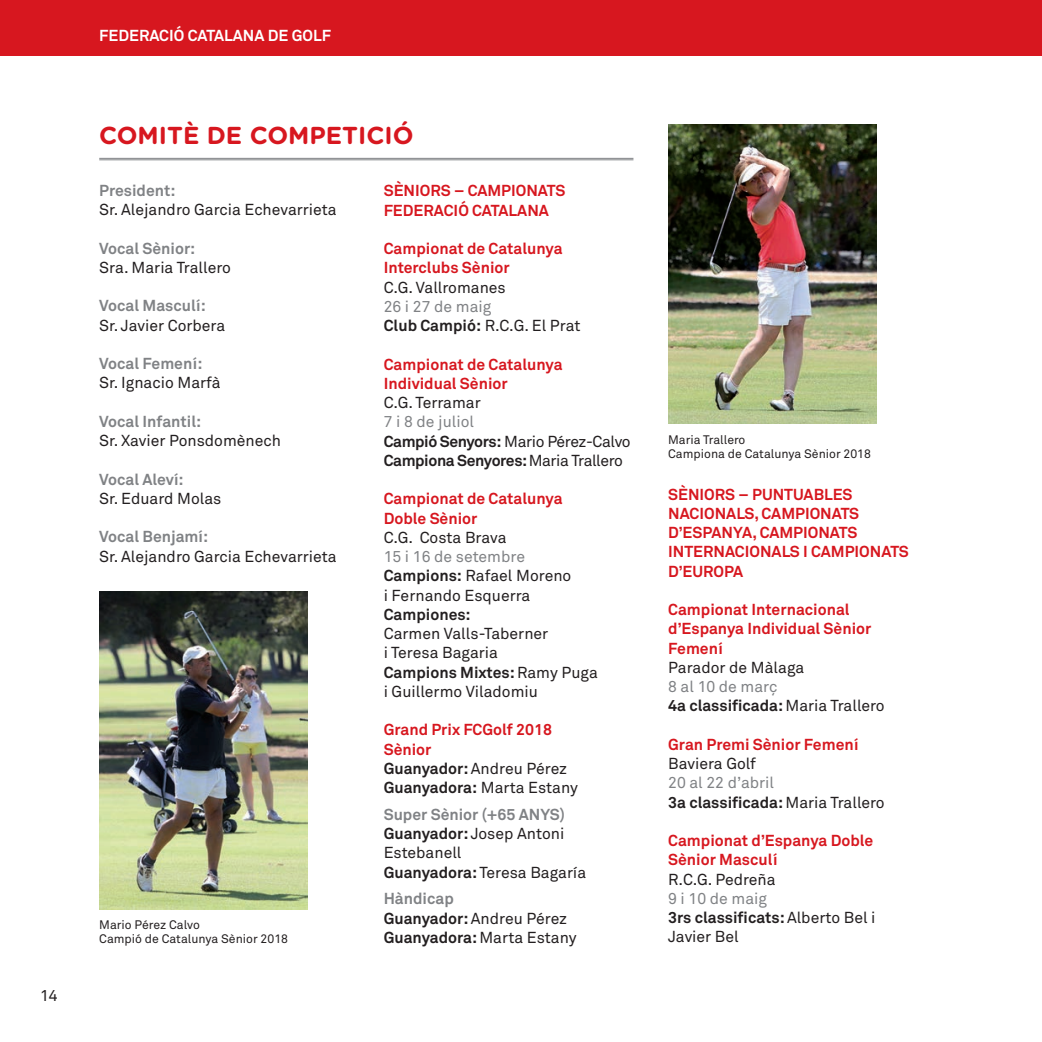
<style>
.page{position:relative;width:1042px;height:1042px;background:#fff}
.page>*{position:absolute;margin:0;border:0;box-sizing:border-box;transform-origin:0 0}
.t1{font:700 24.5px "Gotham Rounded";color:#d7171f}
.t2{font:15.75px/19.2px "Akkurat Pro";color:#231f20}
.t3{font:700 15.75px/19.2px "Akkurat Pro";color:#d7171f}
.t4{font:700 15.75px/19.2px "Akkurat Pro";color:#231f20}
.t5{font:700 15.75px "Akkurat Pro";color:#808285}
.t6{font:700 15.75px/19.2px "Akkurat Pro";letter-spacing:-.025em;color:#231f20}
.t7{font:700 15.75px "Akkurat Pro";color:#fff}
.t8{font:12.25px/14px "Akkurat Pro";color:#231f20}
.s1{color:#808285}
.s2{font-weight:700}
.s3{font-weight:400;color:#808285}
.s4{font-weight:400}
.s5{color:#231f20}
.s6{font-weight:400;color:#231f20}
.s7{font-weight:700;color:#808285}
</style>
<div class="page">
<div style="left:0;top:0;width:1042px;height:55px;background:#d7171f"></div>
<hr style="left:99px;top:158px;width:534px;height:1px;background:#808285">
<hr style="left:99px;top:159px;width:534px;height:1px;background:#808285">
<img style="left:668px;top:124px;width:208px;height:299px">
<img style="left:99px;top:592px;width:209px;height:317px">
<p class="t2" style="left:40px;top:986px;width:19px">14</p>
<p class="t7" style="left:99px;top:26px;width:233px">FEDERACIÓ CATALANA DE GOLF</p>
<h1 class="t1" style="left:99px;top:117px;width:316px">COMITÈ DE COMPETICIÓ</h1>
<p class="t5" style="left:99px;top:181px;width:78px">President:</p>
<p class="t2" style="left:99px;top:200px;width:239px">Sr. Alejandro Garcia Echevarrieta</p>
<p class="t5" style="left:99px;top:238px;width:98px">Vocal Sènior:</p>
<p class="t2" style="left:99px;top:258px;width:133px">Sra. Maria Trallero</p>
<p class="t5" style="left:99px;top:296px;width:108px">Vocal Masculí:</p>
<p class="t2" style="left:99px;top:316px;width:128px">Sr. Javier Corbera</p>
<p class="t5" style="left:99px;top:354px;width:105px">Vocal Femení:</p>
<p class="t2" style="left:99px;top:374px;width:123px">Sr. Ignacio Marfà</p>
<p class="t5" style="left:99px;top:412px;width:103px">Vocal Infantil:</p>
<p class="t2" style="left:99px;top:431px;width:183px">Sr. Xavier Ponsdomènech</p>
<p class="t5" style="left:99px;top:469px;width:86px">Vocal Aleví:</p>
<p class="t2" style="left:99px;top:489px;width:124px">Sr. Eduard Molas</p>
<p class="t5" style="left:99px;top:527px;width:110px">Vocal Benjamí:</p>
<p class="t2" style="left:99px;top:547px;width:239px">Sr. Alejandro Garcia Echevarrieta</p>
<p class="t8" style="left:99px;top:918px;width:190px">Mario Pérez Calvo<br>Campió de Catalunya Sènior 2018</p>
<p class="t3" style="left:384px;top:181px;width:183px">SÈNIORS – CAMPIONATS<br>FEDERACIÓ CATALANA</p>
<p class="t3" style="left:384px;top:239px;width:180px">Campionat de Catalunya<br>Interclubs Sènior</p>
<p class="t2" style="left:384px;top:278px;width:124px">C.G. Vallromanes</p>
<p class="t2" style="left:384px;top:297px;width:198px"><span class="s1">26 i 27 de maig<br></span><span class="s2">Club Campió:</span> R.C.G. El Prat</p>
<p class="t3" style="left:384px;top:355px;width:180px">Campionat de Catalunya<br>Individual Sènior</p>
<p class="t2" style="left:384px;top:393px;width:99px">C.G. Terramar</p>
<p class="t6" style="left:384px;top:412px;width:248px"><span class="s3">7 i 8 de juliol<br></span>Campió Senyors: <span class="s4">Mario Pérez-Calvo<br></span>Campiona Senyores: <span class="s4">Maria Trallero</span></p>
<p class="t3" style="left:384px;top:489px;width:180px">Campionat de Catalunya<br>Doble Sènior</p>
<p class="t2" style="left:384px;top:528px;width:124px">C.G. Costa Brava</p>
<p class="t2" style="left:384px;top:547px;width:189px"><span class="s1">15 i 16 de setembre<br></span><span class="s2">Campions:</span> Rafael Moreno i Fernando Esquerra</p>
<p class="t4" style="left:384px;top:605px;width:88px">Campiones:</p>
<p class="t2" style="left:384px;top:624px;width:216px">Carmen Valls-Taberner<br>i Teresa Bagaria<br><span class="s2">Campions Mixtes:</span> Ramy Puga i Guillermo Viladomiu</p>
<p class="t3" style="left:384px;top:720px;width:196px">Grand Prix FCGolf 2018<br>Sènior<br><span class="s5">Guanyador:</span> <span class="s6">Andreu Pérez<br></span><span class="s5">Guanyadora:</span> <span class="s6">Marta Estany</span></p>
<p class="t2" style="left:384px;top:805px;width:204px"><span class="s7">Super Sènior (+65 ANYS)<br></span><span class="s2">Guanyador:</span> Josep Antoni<br>Estebanell<br><span class="s2">Guanyadora:</span> Teresa Bagaría</p>
<p class="t2" style="left:384px;top:889px;width:194px"><span class="s7">Hàndicap<br></span><span class="s2">Guanyador:</span> Andreu Pérez<br><span class="s2">Guanyadora:</span> Marta Estany</p>
<p class="t8" style="left:668px;top:433px;width:204px">Maria Trallero<br>Campiona de Catalunya Sènior 2018</p>
<p class="t3" style="left:668px;top:485px;width:242px">SÈNIORS – PUNTUABLES<br>NACIONALS, CAMPIONATS<br>D’ESPANYA, CAMPIONATS<br>INTERNACIONALS I CAMPIONATS<br>D’EUROPA</p>
<p class="t3" style="left:668px;top:600px;width:205px">Campionat Internacional d’Espanya Individual Sènior<br>Femení</p>
<p class="t2" style="left:668px;top:658px;width:138px">Parador de Màlaga</p>
<p class="t4" style="left:668px;top:677px;width:218px"><span class="s3">8 al 10 de març<br></span>4a classificada: <span class="s4">Maria Trallero</span></p>
<p class="t3" style="left:668px;top:735px;width:192px">Gran Premi Sènior Femení</p>
<p class="t2" style="left:668px;top:754px;width:89px">Baviera Golf</p>
<p class="t4" style="left:668px;top:773px;width:218px"><span class="s3">20 al 22 d’abril<br></span>3a classificada: <span class="s4">Maria Trallero</span></p>
<p class="t3" style="left:668px;top:831px;width:207px">Campionat d’Espanya Doble<br>Sènior Masculí</p>
<p class="t2" style="left:668px;top:870px;width:109px">R.C.G. Pedreña</p>
<p class="t2" style="left:668px;top:889px;width:209px"><span class="s1">9 i 10 de maig<br></span><span class="s2">3rs classificats:</span> Alberto Bel i<br>Javier Bel</p>
</div>
